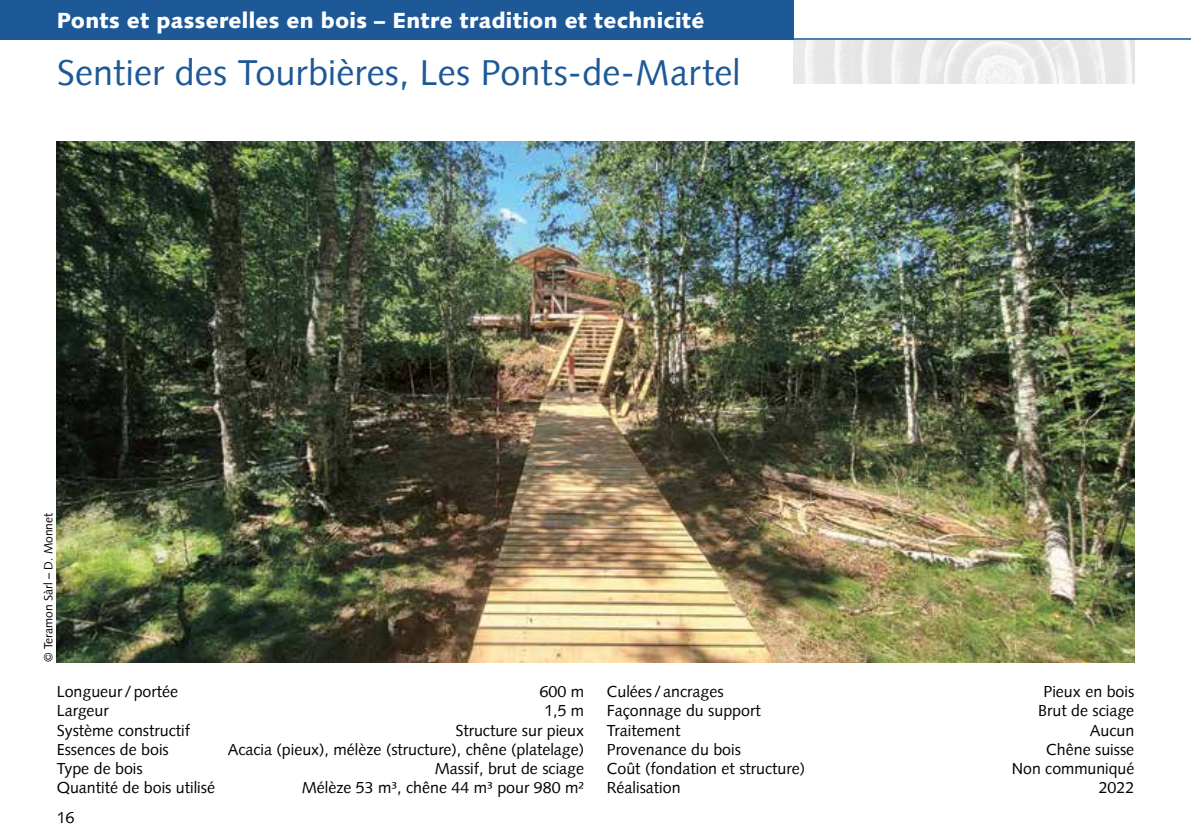
<style>
.page{position:relative;width:1191px;height:840px;background:#fff}
.page>*{position:absolute;margin:0;border:0;box-sizing:border-box;transform-origin:0 0}
.t1{font:36px "Syntax";letter-spacing:.005em;color:#1d5897}
.t2{font:900 22px "Syntax";letter-spacing:.015em;color:#fff}
.t3{font:16px "Syntax";color:#000}
.t4{font:12px "Syntax";color:#000}
</style>
<div class="page">
<img style="left:794px;top:40px;width:340px;height:44px">
<div style="left:0;top:0;width:794px;height:40px;background:#1d5897"></div>
<hr style="left:794px;top:38px;width:397px;height:2px;background:#1d5897">
<img style="left:57px;top:142px;width:1077px;height:520px">
<h2 class="t2" style="left:57px;top:7px;width:649px">Ponts et passerelles en bois – Entre tradition et technicité</h2>
<h1 class="t1" style="left:57px;top:51px;width:685px">Sentier des Tourbières, Les Ponts-de-Martel</h1>
<p class="t4" style="left:41px;top:662px;width:151px;rotate:-90deg">© Teramon Sàrl – D. Monnet</p>
<p class="t3" style="left:57px;top:681px;width:123px">Longueur /portée</p>
<p class="t3" style="left:539px;top:681px;width:46px">600 m</p>
<p class="t3" style="left:57px;top:700px;width:54px">Largeur</p>
<p class="t3" style="left:544px;top:700px;width:41px">1,5 m</p>
<p class="t3" style="left:57px;top:720px;width:135px">Système constructif</p>
<p class="t3" style="left:455px;top:720px;width:130px">Structure sur pieux</p>
<p class="t3" style="left:57px;top:739px;width:114px">Essences de bois</p>
<p class="t3" style="left:228px;top:739px;width:358px">Acacia (pieux), mélèze (structure), chêne (platelage)</p>
<p class="t3" style="left:57px;top:758px;width:87px">Type de bois</p>
<p class="t3" style="left:435px;top:758px;width:151px">Massif, brut de sciage</p>
<p class="t3" style="left:57px;top:777px;width:160px">Quantité de bois utilisé</p>
<p class="t3" style="left:302px;top:777px;width:284px">Mélèze 53 m³, chêne 44 m³ pour 980 m²</p>
<p class="t3" style="left:57px;top:807px;width:19px">16</p>
<p class="t3" style="left:607px;top:681px;width:118px">Culées / ancrages</p>
<p class="t3" style="left:1043px;top:681px;width:92px">Pieux en bois</p>
<p class="t3" style="left:607px;top:700px;width:155px">Façonnage du support</p>
<p class="t3" style="left:1038px;top:700px;width:98px">Brut de sciage</p>
<p class="t3" style="left:607px;top:720px;width:75px">Traitement</p>
<p class="t3" style="left:1089px;top:720px;width:46px">Aucun</p>
<p class="t3" style="left:607px;top:739px;width:136px">Provenance du bois</p>
<p class="t3" style="left:1046px;top:739px;width:90px">Chêne suisse</p>
<p class="t3" style="left:607px;top:758px;width:200px">Coût (fondation et structure)</p>
<p class="t3" style="left:1011px;top:758px;width:124px">Non communiqué</p>
<p class="t3" style="left:607px;top:777px;width:75px">Réalisation</p>
<p class="t3" style="left:1098px;top:777px;width:37px">2022</p>
</div>
